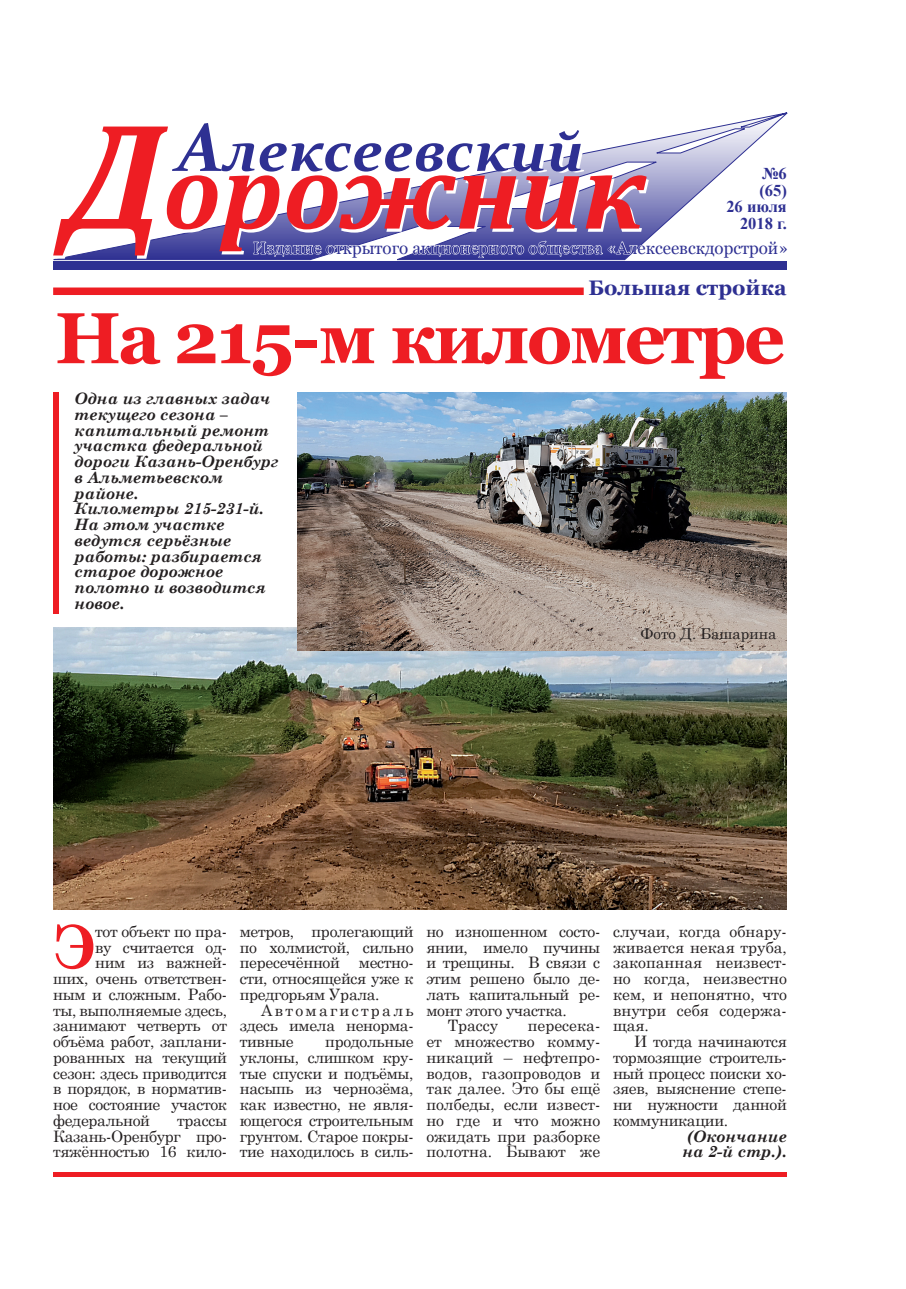
<style>
.page{position:relative;width:906px;height:1289px;background:#fff}
.page>*{position:absolute;margin:0;border:0;box-sizing:border-box;transform-origin:0 0}
.t1{font:700 72px "Georgia";letter-spacing:-.04em;color:#ee1d23}
.t2{font:700 59.4px "Century Schoolbook";color:#ee1d23}
.t3{font:700 21px "Georgia";color:#2e3092}
.t4{font:16.95px "Georgia";color:#2e3092}
.t5{font:700 16.5px/16.5px "Times New Roman";color:#2e3092;text-align:right}
.t6{font:15.75px/15.8px "Century Schoolbook";letter-spacing:-.02em;color:#231f20;text-align:justify}
.t7{font:italic 700 15.75px/15.8px "Century Schoolbook";color:#231f20}
.t8{font:15px "Century Schoolbook";color:#231f20}
</style>
<div class="page">
<svg style="left:54px;top:113px;width:733px;height:147px"></svg>
<svg style="left:53px;top:126px;width:593px;height:129px"></svg>
<svg style="left:172px;top:123px;width:412px;height:50px"></svg>
<svg style="left:253px;top:240px;width:534px;height:18px"></svg>
<div style="left:53px;top:261px;width:734px;height:9px;background:#2e3092"></div>
<div style="left:53px;top:1171px;width:734px;height:5px;background:#ee1d23"></div>
<div style="left:53px;top:392px;width:6px;height:222px;background:#ee1d23"></div>
<img style="left:53px;top:627px;width:734px;height:282px">
<img style="left:298px;top:392px;width:489px;height:258px">
<div style="left:53px;top:287px;width:531px;height:8px;background:#ee1d23"></div>
<p class="t5" style="left:726px;top:165px;width:62px">№6<br>(65)<br>26 июля<br>2018 г.</p>
<p class="t4" style="left:253px;top:238px;width:537px">Издание открытого акционерного общества «Алексеевскдорстрой»</p>
<h3 class="t3" style="left:588px;top:274px;width:200px">Большая стройка</h3>
<h1 class="t1" style="left:55px;top:292px;width:731px">На 215-м километре</h1>
<p class="t7" style="left:75px;top:390px;width:205px">Одна из главных задач текущего сезона – капитальный ремонт участка федеральной дороги Казань-Оренбург в Альметьевском районе.<br>Километры 215-231-й.<br>На этом участке ведутся серьёзные работы: разбирается старое дорожное полотно и возводится новое.</p>
<p class="t8" style="left:640px;top:620px;width:137px">Фото Д. Башарина</p>
<h2 class="t2" style="left:53px;top:900px;width:45px">Э</h2>
<p class="t6" style="left:95px;top:921px;width:133px">тот объект по пра-</p>
<p class="t6" style="left:95px;top:937px;width:133px">ву считается од-</p>
<p class="t6" style="left:95px;top:953px;width:133px">ним из важней-</p>
<p class="t6" style="left:53px;top:969px;width:175px">ших, очень ответствен-</p>
<p class="t6" style="left:53px;top:984px;width:175px">ным и сложным. Рабо-</p>
<p class="t6" style="left:53px;top:1000px;width:175px">ты, выполняемые здесь,</p>
<p class="t6" style="left:53px;top:1016px;width:175px">занимают четверть от</p>
<p class="t6" style="left:53px;top:1032px;width:175px">объёма работ, заплани-</p>
<p class="t6" style="left:53px;top:1047px;width:175px">рованных на текущий</p>
<p class="t6" style="left:53px;top:1063px;width:175px">сезон: здесь приводится</p>
<p class="t6" style="left:53px;top:1079px;width:175px">в порядок, в норматив-</p>
<p class="t6" style="left:53px;top:1095px;width:175px">ное состояние участок</p>
<p class="t6" style="left:53px;top:1110px;width:98px">федеральной</p>
<p class="t6" style="left:53px;top:1110px;width:175px;text-indent:124px">трассы Казань-Оренбург про&shy;тяжённостью 16 кило-</p>
<p class="t6" style="left:240px;top:921px;width:175px">метров, пролегающий по холмистой, сильно пересечённой местно&shy;сти, относящейся уже к предгорьям Урала.</p>
<p class="t6" style="left:240px;top:1000px;width:175px;text-indent:21px">Автомагистраль здесь имела ненорма&shy;тивные</p>
<p class="t6" style="left:240px;top:1032px;width:175px;text-indent:85px">продольные уклоны, слишком кру&shy;тые спуски и подъёмы, насыпь из чернозёма, как известно, не явля&shy;ющегося строительным грунтом. Старое покры&shy;тие находилось в силь-</p>
<p class="t6" style="left:426px;top:921px;width:175px">но изношенном состо-</p>
<p class="t6" style="left:426px;top:937px;width:175px">янии, имело пучины</p>
<p class="t6" style="left:426px;top:953px;width:175px">и трещины. В связи с</p>
<p class="t6" style="left:426px;top:969px;width:175px">этим решено было де-</p>
<p class="t6" style="left:426px;top:984px;width:175px">лать капитальный ре-</p>
<p class="t6" style="left:426px;top:1000px;width:142px">монт этого участка.</p>
<p class="t6" style="left:448px;top:1016px;width:52px">Трассу</p>
<p class="t6" style="left:426px;top:1016px;width:175px;text-indent:101px">пересека&shy;ет множество комму&shy;никаций – нефтепро&shy;водов, газопроводов и так далее. Это бы ещё полбеды, если извест&shy;но где и что можно ожидать при разборке полотна. Бывают же</p>
<p class="t6" style="left:613px;top:921px;width:175px">случаи, когда обнару&shy;живается некая труба, закопанная неизвест&shy;но когда, неизвестно кем, и непонятно, что внутри себя содержа&shy;щая.</p>
<p class="t6" style="left:613px;top:1032px;width:175px;text-indent:21px">И тогда начинаются тормозящие строитель&shy;ный процесс поиски хо&shy;зяев, выяснение степе&shy;ни нужности данной коммуникации.</p>
<p class="t7" style="left:682px;top:1127px;width:106px">(Окончание на 2-й стр.).</p>
</div>
